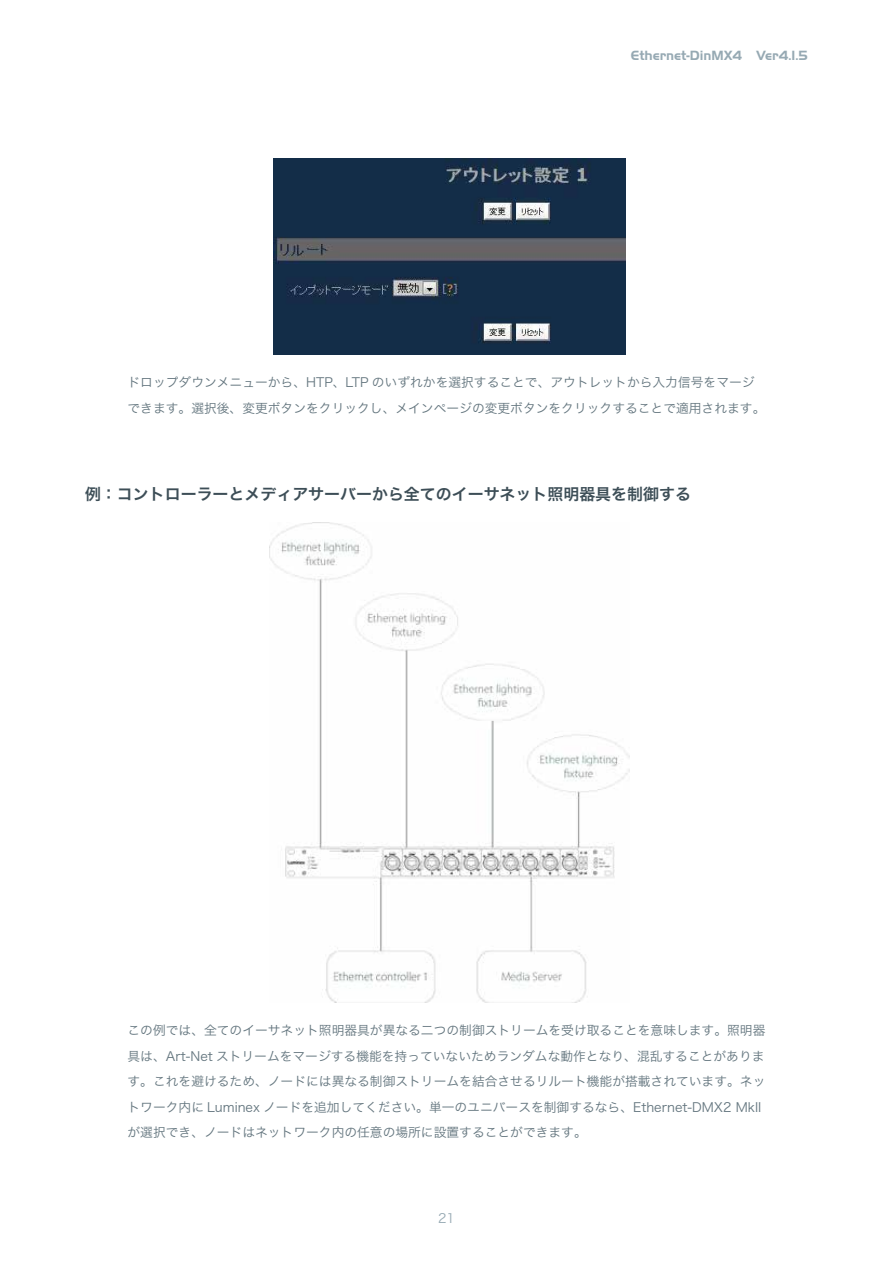
<style>
.page{position:relative;width:893px;height:1263px;background:#fff}
.page>*{position:absolute;margin:0;border:0;box-sizing:border-box;transform-origin:0 0}
.t1{font:15.9px "Hira Kaku Pro W6";color:#3d4e57}
.t2{font:700 13.8px "Handel Got D";color:#96a9b3}
.t3{font:12.75px/25.5px "Hira Kaku Pro W3";color:#63757e}
.t4{font:12.75px "Hira Kaku Pro W3";color:#96a9b3}
</style>
<div class="page">
<img style="left:273px;top:158px;width:352px;height:197px">
<img style="left:269px;top:523px;width:360px;height:480px">
<p class="t2" style="left:631px;top:48px;width:179px">Ethernet-DinMX4 Ver4.1.5</p>
<p class="t3" style="left:128px;top:369px;width:639px">ドロップダウンメニューから、HTP、LTP のいずれかを選択することで、アウトレットから入力信号をマージできます。選択後、変更ボタンをクリックし、メインページの変更ボタンをクリックすることで適用されます。</p>
<p class="t1" style="left:85px;top:479px;width:607px">例：コントローラーとメディアサーバーから全てのイーサネット照明器具を制御する</p>
<p class="t3" style="left:128px;top:1017px;width:639px">この例では、全てのイーサネット照明器具が異なる二つの制御ストリームを受け取ることを意味します。照明器具は、Art-Net ストリームをマージする機能を持っていないためランダムな動作となり、混乱することがあります。これを避けるため、ノードには異なる制御ストリームを結合させるリルート機能が搭載されています。ネットワーク内に Luminex ノードを追加してください。単一のユニバースを制御するなら、Ethernet-DMX2 MkIIが選択でき、ノードはネットワーク内の任意の場所に設置することができます。</p>
<p class="t4" style="left:438px;top:1207px;width:18px">21</p>
</div>
